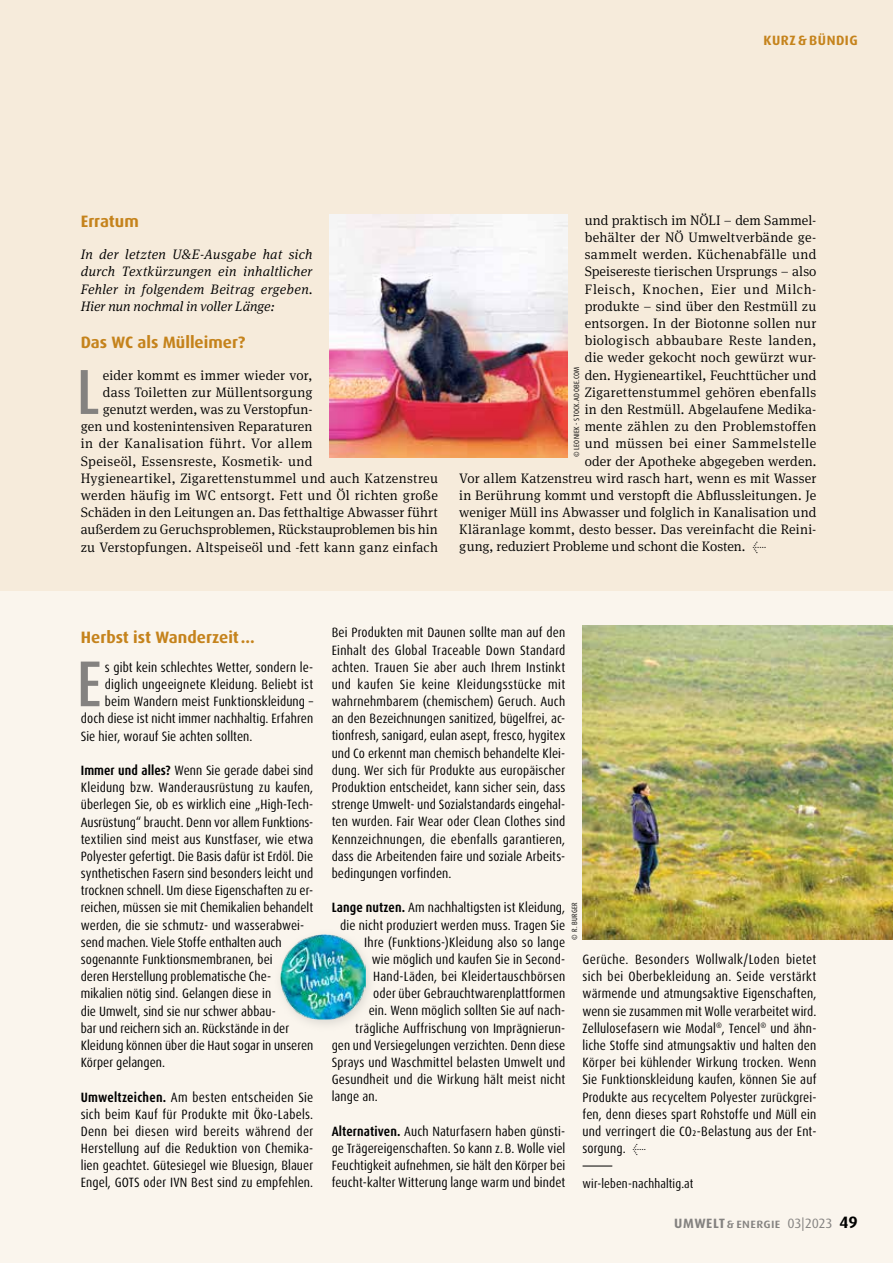
<style>
.page{position:relative;width:893px;height:1263px;background:#f6ebdb}
.page>*{position:absolute;margin:0;border:0;box-sizing:border-box;transform-origin:0 0}
.t1{font:500 condensed 64.95px "Dax Pro";color:#848280}
.t2{font:500 condensed 63.75px "Dax Pro";color:#848280}
.t3{font:700 16.5px "Dax Pro";color:#c5831c}
.t4{font:300 13.8px "Meta Serif Pro";letter-spacing:.01em;color:#000}
.t5{font:italic 300 13.8px/17.2px "Meta Serif Pro";letter-spacing:.005em;color:#000;text-align:justify}
.t6{font:300 13.8px "Meta Serif Pro";letter-spacing:.03em;color:#000}
.t7{font:300 13.8px "Meta Serif Pro";letter-spacing:.04em;color:#000}
.t8{font:300 13.8px "Meta Serif Pro";letter-spacing:.045em;color:#000}
.t9{font:condensed 13.5px/17.2px "Dax Pro";letter-spacing:.005em;color:#000;text-align:justify}
.t10{font:500 13.5px "Dax Pro";letter-spacing:.025em;color:#848280}
.t11{font:700 13.5px "Dax Pro";letter-spacing:.035em;color:#c5831c}
.t12{font:condensed 12.75px "Dax Pro";letter-spacing:.01em;color:#000}
.t13{font:condensed 7.5px "Dax Pro";letter-spacing:.035em;color:#000}
.s1{font-weight:700}
.s2{font-family:"Meta Serif Pro";font-weight:300;font-stretch:normal}
.s3{font-weight:400}
.s4{font-weight:700;font-size:16.5px;color:#000}
</style>
<div class="page">
<div style="left:0;top:591px;width:893px;height:672px;background:#faf5ed"></div>
<svg style="left:583px;top:1166px;width:29px;height:1px"></svg>
<div style="left:274px;top:929px;width:103px;height:103px;background:#b2b1ad;opacity:.4"></div>
<img style="left:281px;top:934px;width:85px;height:85px">
<img style="left:583px;top:625px;width:310px;height:314px">
<img style="left:330px;top:214px;width:238px;height:243px">
<p class="t11" style="left:763px;top:32px;width:96px">KURZ &amp; BÜNDIG</p>
<p class="t3" style="left:81px;top:211px;width:60px">Erratum</p>
<p class="t5" style="left:81px;top:245px;width:233px">In der letzten U&amp;E-Ausgabe hat sich durch Textkürzungen ein inhaltlicher Fehler in folgendem Beitrag ergeben.<br>Hier nun nochmal in voller Länge:</p>
<p class="t3" style="left:81px;top:331px;width:166px">Das WC als Mülleimer?</p>
<h2 class="t2" style="left:77px;top:351px;width:25px">L</h2>
<p class="t4" style="left:103px;top:365px;width:211px">eider kommt es immer wieder vor,</p>
<p class="t4" style="left:103px;top:382px;width:211px">dass Toiletten zur Müllentsorgung</p>
<p class="t4" style="left:103px;top:399px;width:211px">genutzt werden, was zu Verstopfun-</p>
<p class="t4" style="left:81px;top:416px;width:233px">gen und kostenintensiven Reparaturen</p>
<p class="t7" style="left:81px;top:434px;width:233px">in der Kanalisation führt. Vor allem</p>
<p class="t4" style="left:81px;top:451px;width:233px">Speiseöl, Essensreste, Kosmetik- und</p>
<p class="t4" style="left:81px;top:468px;width:359px">Hygieneartikel, Zigarettenstummel und auch Katzenstreu</p>
<p class="t4" style="left:81px;top:485px;width:359px">werden häufig im WC entsorgt. Fett und Öl richten große</p>
<p class="t4" style="left:81px;top:502px;width:359px">Schäden in den Leitungen an. Das fetthaltige Abwasser führt</p>
<p class="t4" style="left:81px;top:520px;width:359px">außerdem zu Geruchsproblemen, Rückstauproblemen bis hin</p>
<p class="t4" style="left:81px;top:537px;width:359px">zu Verstopfungen. Altspeiseöl und -fett kann ganz einfach</p>
<p class="t4" style="left:585px;top:210px;width:233px">und praktisch im NÖLI – dem Sammel-</p>
<p class="t4" style="left:585px;top:227px;width:233px">behälter der NÖ Umweltverbände ge-</p>
<p class="t4" style="left:585px;top:245px;width:233px">sammelt werden. Küchenabfälle und</p>
<p class="t4" style="left:585px;top:262px;width:233px">Speisereste tierischen Ursprungs – also</p>
<p class="t8" style="left:585px;top:279px;width:233px">Fleisch, Knochen, Eier und Milch-</p>
<p class="t4" style="left:585px;top:296px;width:233px">produkte – sind über den Restmüll zu</p>
<p class="t4" style="left:585px;top:313px;width:233px">entsorgen. In der Biotonne sollen nur</p>
<p class="t6" style="left:585px;top:330px;width:233px">biologisch abbaubare Reste landen,</p>
<p class="t4" style="left:585px;top:348px;width:233px">die weder gekocht noch gewürzt wur-</p>
<p class="t4" style="left:585px;top:365px;width:233px">den. Hygieneartikel, Feuchttücher und</p>
<p class="t4" style="left:585px;top:382px;width:233px">Zigarettenstummel gehören ebenfalls</p>
<p class="t4" style="left:585px;top:399px;width:233px">in den Restmüll. Abgelaufene Medika-</p>
<p class="t4" style="left:585px;top:416px;width:233px">mente zählen zu den Problemstoffen</p>
<p class="t6" style="left:585px;top:434px;width:233px">und müssen bei einer Sammelstelle</p>
<p class="t4" style="left:585px;top:451px;width:233px">oder der Apotheke abgegeben werden.</p>
<p class="t4" style="left:459px;top:468px;width:359px">Vor allem Katzenstreu wird rasch hart, wenn es mit Wasser</p>
<p class="t4" style="left:459px;top:485px;width:359px">in Berührung kommt und verstopft die Abflussleitungen. Je</p>
<p class="t4" style="left:459px;top:502px;width:359px">weniger Müll ins Abwasser und folglich in Kanalisation und</p>
<p class="t4" style="left:459px;top:520px;width:359px">Kläranlage kommt, desto besser. Das vereinfacht die Reini-</p>
<p class="t4" style="left:459px;top:537px;width:308px">gung, reduziert Probleme und schont die Kosten. ←</p>
<p class="t13" style="left:572px;top:457px;width:92px;rotate:-90deg">© LEONIEK - STOCK.ADOBE.COM</p>
<p class="t3" style="left:81px;top:626px;width:175px">Herbst ist Wanderzeit...</p>
<h1 class="t1" style="left:77px;top:642px;width:27px">E</h1>
<p class="t9" style="left:105px;top:659px;width:210px">s gibt kein schlechtes Wetter, sondern le-</p>
<p class="t9" style="left:105px;top:676px;width:210px">diglich ungeeignete Kleidung. Beliebt ist</p>
<p class="t9" style="left:105px;top:693px;width:210px">beim Wandern meist Funktionskleidung –</p>
<p class="t9" style="left:81px;top:710px;width:234px">doch diese ist nicht immer nachhaltig. Erfahren</p>
<p class="t9" style="left:81px;top:727px;width:173px">Sie hier, worauf Sie achten sollten.</p>
<p class="t9" style="left:81px;top:762px;width:234px;text-align:left"><span class="s1">Immer und alles?</span> Wenn Sie gerade dabei sind Kleidung bzw. Wanderausrüstung zu kaufen, überlegen Sie, ob es wirklich eine „High-Tech-Ausrüstung“ braucht. Denn vor allem Funktions&shy;textilien sind meist aus Kunstfaser, wie etwa Polyester gefertigt. Die Basis dafür ist Erdöl. Die synthetischen Fasern sind besonders leicht und trocknen schnell. Um diese Eigenschaften zu er&shy;reichen, müssen sie mit Chemikalien behandelt werden, die sie schmutz- und wasserabwei&shy;send machen. Viele Stoffe enthalten auch sogenannte Funktionsmembranen, bei<br>deren Herstellung problematische Che&shy;mikalien nötig sind. Gelangen diese in<br>die Umwelt, sind sie nur schwer abbau-<br>bar und reichern sich an. Rückstände in der Kleidung können über die Haut sogar in unseren Körper gelangen.</p>
<p class="t9" style="left:81px;top:1088px;width:234px"><span class="s1">Umweltzeichen.</span> Am besten entscheiden Sie sich beim Kauf für Produkte mit Öko-Labels.<br>Denn bei diesen wird bereits während der Herstellung auf die Reduktion von Chemika&shy;lien geachtet. Gütesiegel wie Bluesign, Blauer Engel, GOTS oder IVN Best sind zu empfehlen.</p>
<p class="t9" style="left:332px;top:624px;width:235px">Bei Produkten mit Daunen sollte man auf den Einhalt des Global Traceable Down Standard achten. Trauen Sie aber auch Ihrem Instinkt und kaufen Sie keine Kleidungsstücke mit wahrnehmbarem (chemischem) Geruch. Auch an den Bezeichnungen sanitized, bügelfrei, ac&shy;tionfresh, sanigard, eulan asept, fresco, hygitex und Co erkennt man chemisch behandelte Klei&shy;dung. Wer sich für Produkte aus europäischer Produktion entscheidet, kann sicher sein, dass strenge Umwelt- und Sozialstandards eingehal&shy;ten wurden. Fair Wear oder Clean Clothes sind Kennzeichnungen, die ebenfalls garantieren, dass die Arbeitenden faire und soziale Arbeits&shy;bedingungen vorfinden.</p>
<p class="t9" style="left:332px;top:899px;width:235px"><span class="s1">Lange nutzen.</span> Am nachhaltigsten ist Kleidung,</p>
<p class="t9" style="left:340px;top:916px;width:227px">die nicht produziert werden muss. Tragen Sie</p>
<p class="t9" style="left:364px;top:933px;width:203px">Ihre (Funktions-)Kleidung also so lange</p>
<p class="t9" style="left:372px;top:951px;width:194px">wie möglich und kaufen Sie in Second-</p>
<p class="t9" style="left:373px;top:968px;width:193px">Hand-Läden, bei Kleidertauschbörsen</p>
<p class="t9" style="left:373px;top:985px;width:194px">oder über Gebrauchtwarenplattformen</p>
<p class="t9" style="left:369px;top:1002px;width:198px">ein. Wenn möglich sollten Sie auf nach-</p>
<p class="t9" style="left:355px;top:1019px;width:212px">trägliche Auffrischung von Imprägnierun-</p>
<p class="t9" style="left:332px;top:1037px;width:235px">gen und Versiegelungen verzichten. Denn diese</p>
<p class="t9" style="left:332px;top:1054px;width:235px">Sprays und Waschmittel belasten Umwelt und</p>
<p class="t9" style="left:332px;top:1071px;width:235px">Gesundheit und die Wirkung hält meist nicht</p>
<p class="t9" style="left:332px;top:1088px;width:47px">lange an.</p>
<p class="t9" style="left:332px;top:1122px;width:235px"><span class="s1">Alternativen.</span> Auch Naturfasern haben günsti&shy;ge Trägereigenschaften. So kann z.B. Wolle viel Feuchtigkeit aufnehmen, sie hält den Körper bei feucht-kalter Witterung lange warm und bindet</p>
<p class="t13" style="left:570px;top:939px;width:39px;rotate:-90deg">© R. BURGER</p>
<p class="t9" style="left:583px;top:951px;width:235px">Gerüche. Besonders Wollwalk/Loden bietet sich bei Oberbekleidung an. Seide verstärkt wärmende und atmungsaktive Eigenschaften, wenn sie zusammen mit Wolle verarbeitet wird.<br>Zellulosefasern wie Modal<sup>®</sup>, Tencel<sup>®</sup> und ähn&shy;liche Stoffe sind atmungsaktiv und halten den Körper bei kühlender Wirkung trocken. Wenn Sie Funktionskleidung kaufen, können Sie auf Produkte aus recyceltem Polyester zurückgrei&shy;fen, denn dieses spart Rohstoffe und Müll ein und verringert die CO2-Belastung aus der Ent&shy;sorgung. <span class="s2">←</span></p>
<p class="t12" style="left:583px;top:1175px;width:112px">wir-leben-nachhaltig.at</p>
<p class="t10" style="left:674px;top:1215px;width:185px"><span class="s1">UMWELT</span>&amp; energie <span class="s3">03|2023</span> <span class="s4">49</span></p>
</div>
